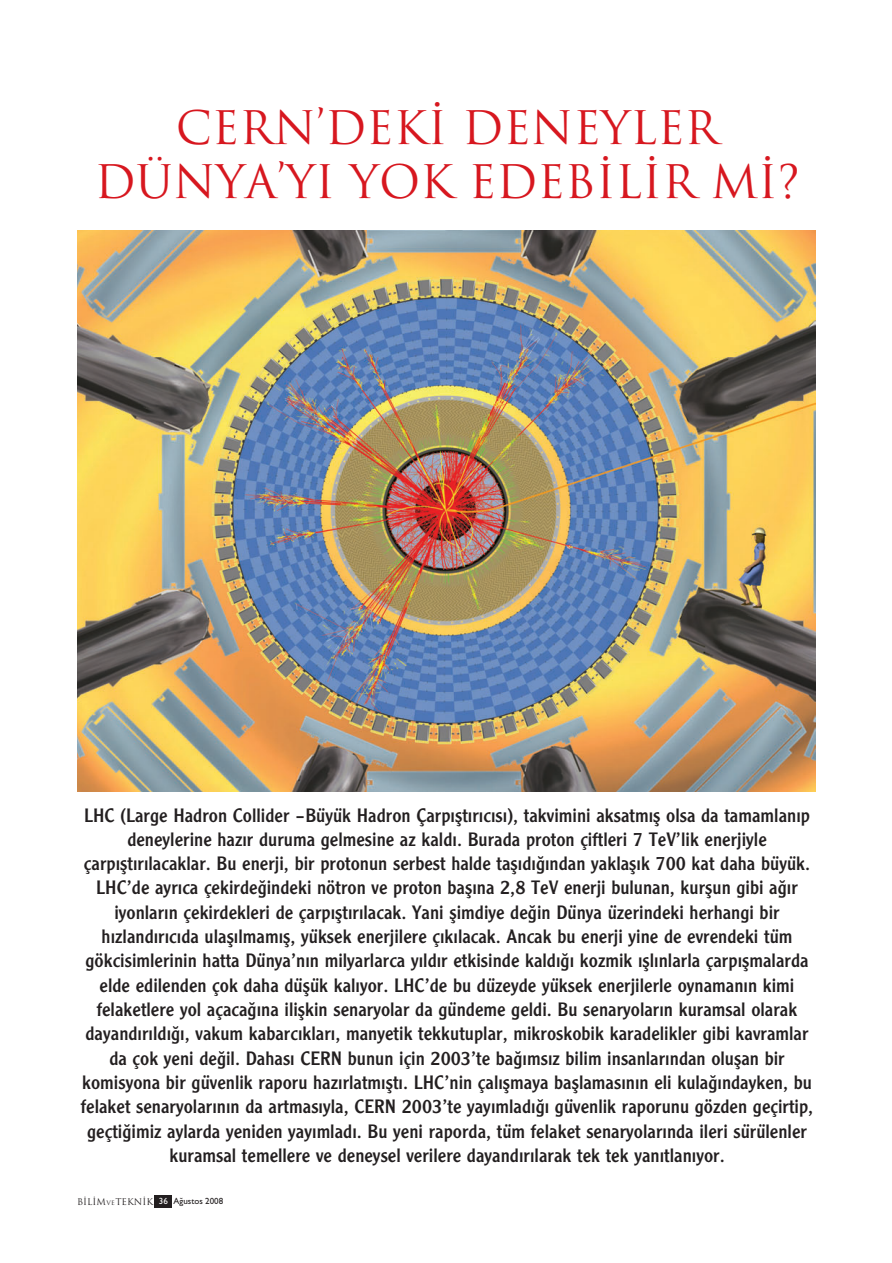
<style>
.page{position:relative;width:892px;height:1263px;background:#fff}
.page>*{position:absolute;margin:0;border:0;box-sizing:border-box;transform-origin:0 0}
.t1{font:500 45px/54px "Trajan";color:#d7171f;text-align:center}
.t2{font:20.25px/24.3px "Clearface Gothic";color:#231f20;text-align:center}
.t3{font:500 9px "Trajan";color:#231f20}
.s1{font-size:6px}
.s2{font-family:"Gill Sans";font-weight:400;color:#fff}
.s3{font-family:"Gill Sans";font-weight:400}
</style>
<div class="page">
<div style="left:155px;top:1195px;width:17px;height:12px;background:#231f20"></div>
<img style="left:77px;top:231px;width:739px;height:561px">
<h1 class="t1" style="left:94px;top:102px;width:706px">CERN’DEKI DENEYLER<br>DÜNYA’YI YOK EDEBILIR MI?</h1>
<p class="t2" style="left:81px;top:804px;width:734px">LHC (Large Hadron Collider –Büyük Hadron Çarpıştırıcısı), takvimini aksatmış olsa da tamamlanıp deneylerine hazır duruma gelmesine az kaldı. Burada proton çiftleri 7 TeV’lik enerjiyle çarpıştırılacaklar. Bu enerji, bir protonun serbest halde taşıdığından yaklaşık 700 kat daha büyük.<br>LHC’de ayrıca çekirdeğindeki nötron ve proton başına 2,8 TeV enerji bulunan, kurşun gibi ağır iyonların çekirdekleri de çarpıştırılacak. Yani şimdiye değin Dünya üzerindeki herhangi bir hızlandırıcıda ulaşılmamış, yüksek enerjilere çıkılacak. Ancak bu enerji yine de evrendeki tüm gökcisimlerinin hatta Dünya’nın milyarlarca yıldır etkisinde kaldığı kozmik ışlınlarla çarpışmalarda elde edilenden çok daha düşük kalıyor. LHC’de bu düzeyde yüksek enerjilerle oynamanın kimi felaketlere yol açacağına ilişkin senaryolar da gündeme geldi. Bu senaryoların kuramsal olarak dayandırıldığı, vakum kabarcıkları, manyetik tekkutuplar, mikroskobik karadelikler gibi kavramlar da çok yeni değil. Dahası CERN bunun için 2003’te bağımsız bilim insanlarından oluşan bir komisyona bir güvenlik raporu hazırlatmıştı. LHC’nin çalışmaya başlamasının eli kulağındayken, bu felaket senaryolarının da artmasıyla, CERN 2003’te yayımladığı güvenlik raporunu gözden geçirtip, geçtiğimiz aylarda yeniden yayımladı. Bu yeni raporda, tüm felaket senaryolarında ileri sürülenler kuramsal temellere ve deneysel verilere dayandırılarak tek tek yanıtlanıyor.</p>
<p class="t3" style="left:77px;top:1196px;width:148px">BILIM<span class="s1">VE</span>TEKNIK <span class="s2">36</span> <span class="s3">Ağustos 2008</span></p>
</div>
